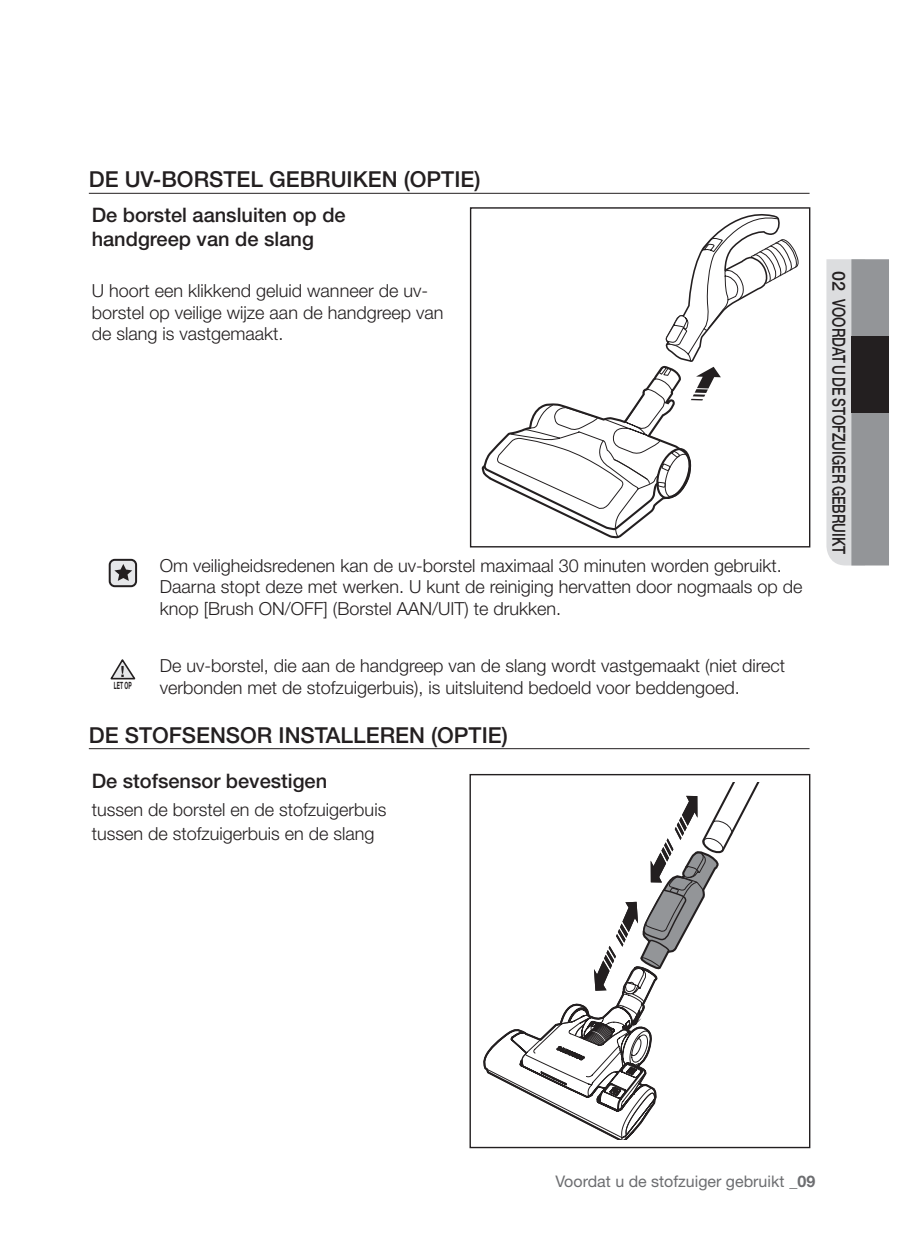
<style>
.page{position:relative;width:906px;height:1248px;background:#fff}
.page>*{position:absolute;margin:0;border:0;box-sizing:border-box;transform-origin:0 0}
.Level_1_Title{font:500 22px "Helvetica Neue LT Pro";color:#231f20}
.Level_1_Headline{font:500 20px/24px "Helvetica Neue LT Pro";color:#231f20}
.Level_1_Body{font:300 18px/21.6px "Helvetica Neue LT Pro";color:#231f20}
.Side_bar_Section{font:500 18px "Helvetica Neue LT Pro";letter-spacing:-.005em;color:#231f20}
.t1{font:16px "Helvetica Neue LT Pro";color:#6c6d70}
.t2{font:700 10px "Helvetica Neue LT Pro";color:#231f20;scale:.5 1}
.s1{font-weight:700}
</style>
<div class="page">
<svg style="left:826px;top:259px;width:62px;height:306px;background:#b7b8bb"></svg>
<div style="left:851px;top:336px;width:37px;height:76px;background:#231f20"></div>
<hr style="left:89px;top:193px;width:720px;height:1px;background:#231f20">
<hr style="left:89px;top:748px;width:720px;height:1px;background:#231f20">
<svg style="left:481px;top:214px;width:317px;height:324px"></svg>
<div style="left:469px;top:207px;width:341px;height:340px;border:1px solid #231f20"></div>
<div style="left:110px;top:560px;width:26px;height:26px;background:#e6e7e9;border-radius:5px"></div>
<div style="left:109px;top:559px;width:28px;height:28px;border:2px solid #231f20;border-radius:5px"></div>
<svg style="left:114px;top:564px;width:18px;height:17px"></svg>
<svg style="left:110px;top:659px;width:26px;height:21px"></svg>
<svg style="left:483px;top:782px;width:277px;height:357px"></svg>
<div style="left:469px;top:774px;width:341px;height:374px;border:1px solid #231f20"></div>
<p class="Level_1_Title" style="left:89px;top:166px;width:393px">DE UV-BORSTEL GEBRUIKEN (OPTIE)</p>
<p class="Level_1_Headline" style="left:92px;top:202px;width:255px">De borstel aansluiten op de handgreep van de slang</p>
<p class="Level_1_Body" style="left:92px;top:280px;width:353px">U hoort een klikkend geluid wanneer de uv&shy;borstel op veilige wijze aan de handgreep van de slang is vastgemaakt.</p>
<p class="Level_1_Body" style="left:160px;top:554px;width:644px">Om veiligheidsredenen kan de uv-borstel maximaal 30 minuten worden gebruikt.<br>Daarna stopt deze met werken. U kunt de reiniging hervatten door nogmaals op de knop [Brush ON/OFF] (Borstel AAN/UIT) te drukken.</p>
<p class="Level_1_Body" style="left:160px;top:654px;width:626px">De uv-borstel, die aan de handgreep van de slang wordt vastgemaakt (niet direct verbonden met de stofzuigerbuis), is uitsluitend bedoeld voor beddengoed.</p>
<p class="Level_1_Title" style="left:89px;top:721px;width:420px">DE STOFSENSOR INSTALLEREN (OPTIE)</p>
<p class="Level_1_Headline" style="left:92px;top:769px;width:237px">De stofsensor bevestigen</p>
<p class="Level_1_Body" style="left:92px;top:798px;width:296px">tussen de borstel en de stofzuigerbuis</p>
<p class="Level_1_Body" style="left:92px;top:822px;width:284px">tussen de stofzuigerbuis en de slang</p>
<p class="t2" style="left:114px;top:679px;width:37px">LET OP</p>
<p class="Side_bar_Section" style="left:849px;top:271px;width:281px;rotate:90deg">02 Voordatudestofzuigergebruikt</p>
<p class="t1" style="left:555px;top:1171px;width:261px">Voordat u de stofzuiger gebruikt <span class="s1">_09</span></p>
</div>
